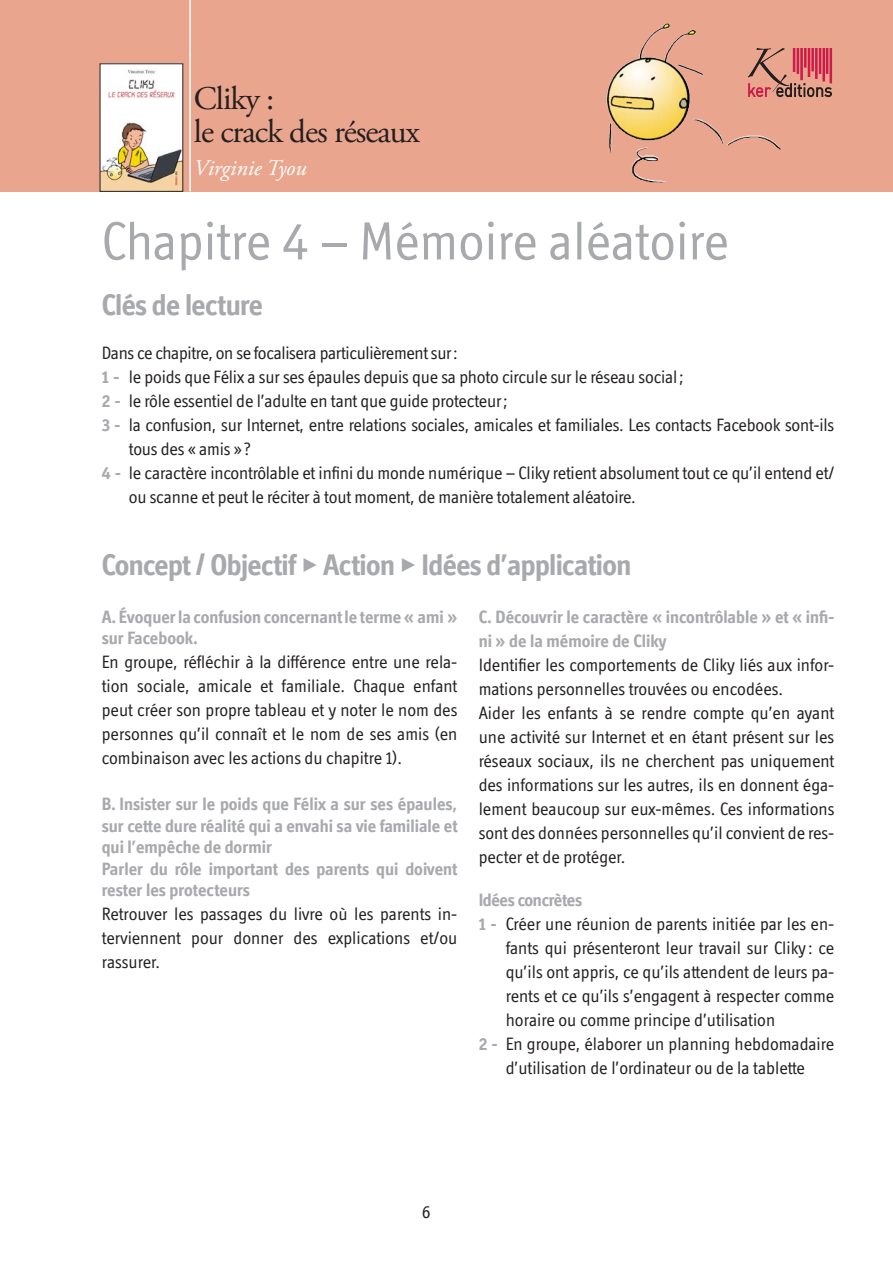
<style>
.page{position:relative;width:893px;height:1263px;background:#fff}
.page>*{position:absolute;margin:0;border:0;box-sizing:border-box;transform-origin:0 0}
.t1{font:54px "Officina Display ITC Std";color:#a8a9ad}
.t2{font:33px/33px "Adobe Garamond Pro";letter-spacing:-.03em;color:#231f20}
.Titre_péda{font:700 30px "Officina Display ITC Std";letter-spacing:-.02em;color:#a8a9ad}
.t3{font:italic 22.5px "Adobe Garamond Pro";color:#fff}
.t4{font:18px/24px "Officina Display ITC Std";letter-spacing:-.01em;color:#231f20;text-align:justify}
.Sous-titre_péda{font:700 18px/21.6px "Officina Display ITC Std";color:#a8a9ad}
.Sous-titre_péda-2{font:700 18px "Officina Display ITC Std";letter-spacing:-.02em;color:#a8a9ad}
.t5{font:18px "Officina Sans";color:#231f20}
.s1{font-weight:700;color:#a8a9ad}
</style>
<div class="page">
<div style="left:0;top:0;width:893px;height:191px;background:#eaa58e"></div>
<img style="left:607px;top:23px;width:89px;height:117px">
<img style="left:102px;top:65px;width:79px;height:125px">
<hr style="left:189px;top:0;width:2px;height:191px;background:#fff">
<svg style="left:748px;top:48px;width:84px;height:49px"></svg>
<hr style="left:793px;top:48px;width:2px;height:24px;background:#cc1c4a">
<h2 class="t2" style="left:194px;top:83px;width:228px">Cliky :<br>le crack des réseaux</h2>
<p class="t3" style="left:194px;top:154px;width:114px">Virginie Tyou</p>
<p class="t1" style="left:102px;top:210px;width:629px">Chapitre 4 – Mémoire aléatoire</p>
<p class="Titre_péda" style="left:102px;top:288px;width:163px">Clés de lecture</p>
<p class="t4" style="left:102px;top:340px;width:357px">Dans ce chapitre, on se focalisera particulièrement sur:</p>
<p class="t4" style="left:102px;top:364px;width:583px"><span class="s1">1 -</span> le poids que Félix a sur ses épaules depuis que sa photo circule sur le réseau social;</p>
<p class="t4" style="left:102px;top:388px;width:408px"><span class="s1">2 -</span> le rôle essentiel de l’adulte en tant que guide protecteur;</p>
<p class="t4" style="left:129px;top:412px;width:707px;text-indent:-27px"><span class="s1">3 -</span> la confusion, sur Internet, entre relations sociales, amicales et familiales. Les contacts Facebook sont-ils tous des « amis »?</p>
<p class="t4" style="left:129px;top:460px;width:707px;text-indent:-27px"><span class="s1">4 -</span> le caractère incontrôlable et infini du monde numérique – Cliky retient absolument tout ce qu’il entend et/ ou scanne et peut le réciter à tout moment, de manière totalement aléatoire.</p>
<p class="Titre_péda" style="left:102px;top:547px;width:531px">Concept / Objectif • Action • Idées d’application</p>
<p class="Sous-titre_péda" style="left:102px;top:606px;width:357px">A. Évoquer la confusion concernant le terme « ami » sur Facebook.</p>
<p class="t4" style="left:102px;top:650px;width:357px">En groupe, réfléchir à la différence entre une rela&shy;tion sociale, amicale et familiale. Chaque enfant peut créer son propre tableau et y noter le nom des personnes qu’il connaît et le nom de ses amis (en combinaison avec les actions du chapitre 1).</p>
<p class="Sous-titre_péda" style="left:102px;top:793px;width:357px;text-align:justify">B. Insister sur le poids que Félix a sur ses épaules, sur cette dure réalité qui a envahi sa vie familiale et qui l’empêche de dormir</p>
<p class="Sous-titre_péda" style="left:102px;top:858px;width:357px">Parler du rôle important des parents qui doivent rester les protecteurs</p>
<p class="t4" style="left:102px;top:902px;width:357px">Retrouver les passages du livre où les parents in&shy;terviennent pour donner des explications et/ou rassurer.</p>
<p class="Sous-titre_péda" style="left:479px;top:605px;width:357px;line-height:24px">C. Découvrir le caractère « incontrôlable » et « infi&shy;ni » de la mémoire de Cliky</p>
<p class="t4" style="left:479px;top:652px;width:357px">Identifier les comportements de Cliky liés aux infor&shy;mations personnelles trouvées ou encodées.</p>
<p class="t4" style="left:479px;top:700px;width:357px">Aider les enfants à se rendre compte qu’en ayant une activité sur Internet et en étant présent sur les réseaux sociaux, ils ne cherchent pas uniquement des informations sur les autres, ils en donnent éga&shy;lement beaucoup sur eux-mêmes. Ces informations sont des données personnelles qu’il convient de res&shy;pecter et de protéger.</p>
<p class="Sous-titre_péda-2" style="left:479px;top:889px;width:105px">Idées concrètes</p>
<p class="t4" style="left:506px;top:912px;width:330px;text-indent:-27px"><span class="s1">1 -</span> Créer une réunion de parents initiée par les en&shy;fants qui présenteront leur travail sur Cliky : ce qu’ils ont appris, ce qu’ils attendent de leurs pa&shy;rents et ce qu’ils s’engagent à respecter comme horaire ou comme principe d’utilisation</p>
<p class="t4" style="left:479px;top:1032px;width:357px;text-align:center"><span class="s1">2 -</span> En groupe, élaborer un planning hebdomadaire d’utilisation de l’ordinateur ou de la tablette</p>
<p class="t5" style="left:422px;top:1202px;width:10px">6</p>
</div>
